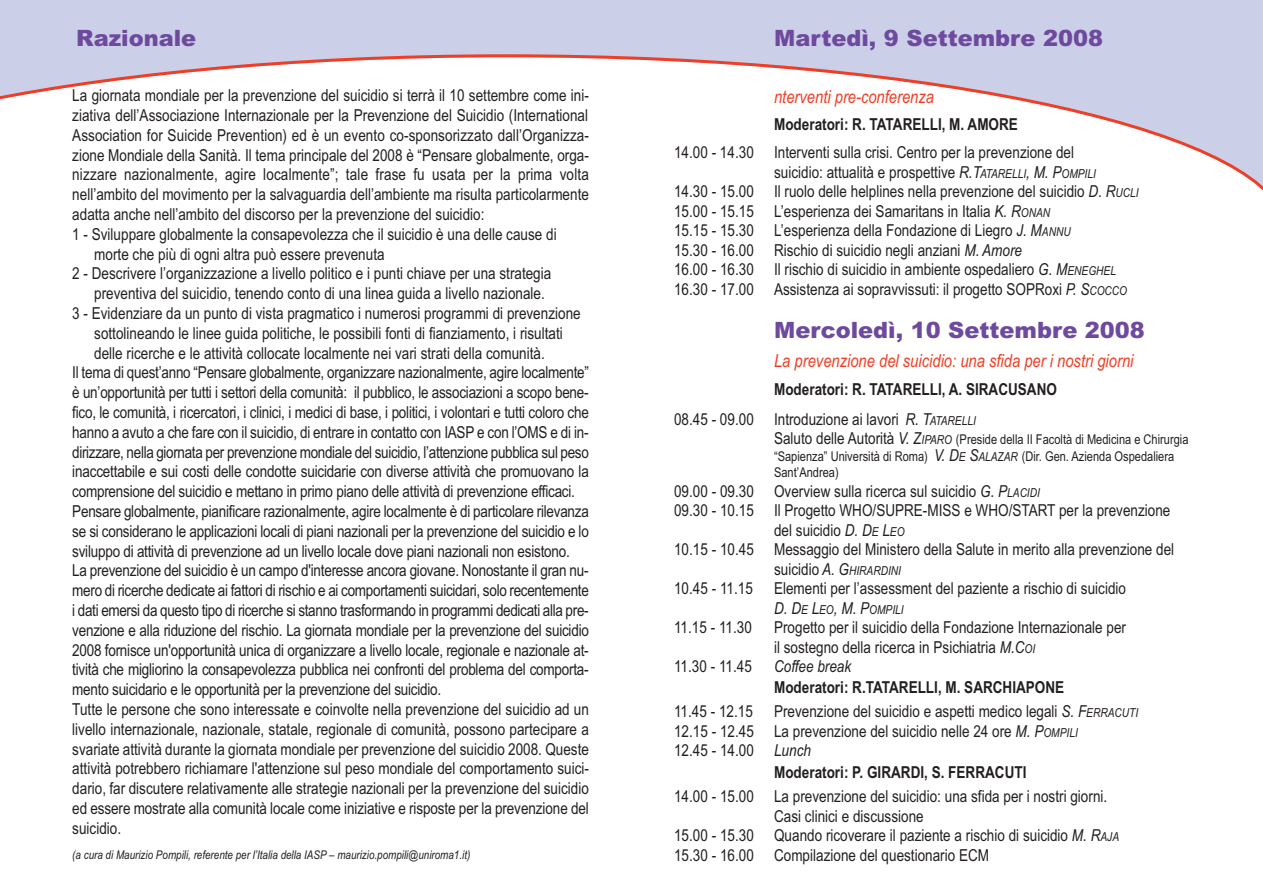
<style>
.page{position:relative;width:1263px;height:893px;background:#fff}
.page>*{position:absolute;margin:0;border:0;box-sizing:border-box;transform-origin:0 0}
.t1{font:900 22.5px "Arial";color:#6e4a9e}
.t2{font:italic 18px "Arial Narrow";color:#ef3e25}
.t3{font:16.5px/19.5px "Arial Narrow";color:#231f20}
.t4{font:16.5px "Arial Narrow";letter-spacing:-.02em;color:#231f20}
.t5{font:700 16.5px/30px "Arial Narrow";color:#231f20}
.t6{font:italic 16.5px "Arial Narrow";color:#231f20}
.t7{font:13.5px/16.5px "Arial Narrow";color:#231f20}
.t8{font:italic 12.3px "Arial Narrow";color:#231f20}
.t9{font:italic 12px "Arial Narrow";color:#231f20}
.s1{font-style:italic}
.s2{font-style:italic;font-size:12.3px}
.s3{font-weight:400}
.s4{font-weight:400;font-style:italic}
.s5{font-weight:400;font-style:italic;font-size:12.3px}
.s6{font-size:16.5px}
.s7{font-style:italic;font-size:16.5px}
.s8{font-style:normal;font-size:16.5px}
</style>
<div class="page">
<div style="left:0;top:1px;width:1263px;height:277px;background:#cccfe8"></div>
<svg style="left:0;top:54px;width:1263px;height:153px"></svg>
<div style="left:0;top:207px;width:1263px;height:430px;background:#fff"></div>
<h1 class="t1" style="left:76px;top:25px;width:122px">Razionale</h1>
<p class="t3" style="left:72px;top:87px;width:518px">La giornata mondiale per la prevenzione del suicidio si terrà il 10 settembre come ini-</p>
<p class="t3" style="left:72px;top:107px;width:517px">ziativa dell’Associazione Internazionale per la Prevenzione del Suicidio (International</p>
<p class="t3" style="left:72px;top:127px;width:518px">Association for Suicide Prevention) ed è un evento co-sponsorizzato dall’Organizza-</p>
<p class="t3" style="left:72px;top:147px;width:518px">zione Mondiale della Sanità. Il tema principale del 2008 è “Pensare globalmente, orga-</p>
<p class="t3" style="left:72px;top:166px;width:518px">nizzare nazionalmente, agire localmente”; tale frase fu usata per la prima volta</p>
<p class="t3" style="left:72px;top:186px;width:518px">nell’ambito del movimento per la salvaguardia dell’ambiente ma risulta particolarmente</p>
<p class="t3" style="left:72px;top:206px;width:414px">adatta anche nell’ambito del discorso per la prevenzione del suicidio:</p>
<p class="t3" style="left:72px;top:226px;width:486px">1 - Sviluppare globalmente la consapevolezza che il suicidio è una delle cause di</p>
<p class="t3" style="left:94px;top:246px;width:292px">morte che più di ogni altra può essere prevenuta</p>
<p class="t3" style="left:72px;top:265px;width:481px">2 - Descrivere l’organizzazione a livello politico e i punti chiave per una strategia</p>
<p class="t3" style="left:94px;top:285px;width:452px">preventiva del suicidio, tenendo conto di una linea guida a livello nazionale.</p>
<p class="t3" style="left:72px;top:305px;width:510px">3 - Evidenziare da un punto di vista pragmatico i numerosi programmi di prevenzione</p>
<p class="t3" style="left:94px;top:325px;width:470px">sottolineando le linee guida politiche, le possibili fonti di fianziamento, i risultati</p>
<p class="t3" style="left:94px;top:345px;width:452px">delle ricerche e le attività collocate localmente nei vari strati della comunità.</p>
<p class="t3" style="left:72px;top:364px;width:518px">Il tema di quest’anno “Pensare globalmente, organizzare nazionalmente, agire localmente”</p>
<p class="t3" style="left:72px;top:384px;width:518px">è un’opportunità per tutti i settori della comunità: il pubblico, le associazioni a scopo bene-</p>
<p class="t3" style="left:72px;top:404px;width:518px">fico, le comunità, i ricercatori, i clinici, i medici di base, i politici, i volontari e tutti coloro che</p>
<p class="t3" style="left:72px;top:424px;width:518px">hanno a avuto a che fare con il suicidio, di entrare in contatto con IASP e con l’OMS e di in-</p>
<p class="t4" style="left:72px;top:446px;width:518px">dirizzare, nella giornata per prevenzione mondiale del suicidio, l’attenzione pubblica sul peso</p>
<p class="t3" style="left:72px;top:463px;width:518px">inaccettabile e sui costi delle condotte suicidarie con diverse attività che promuovano la</p>
<p class="t3" style="left:72px;top:483px;width:504px">comprensione del suicidio e mettano in primo piano delle attività di prevenzione efficaci.</p>
<p class="t3" style="left:72px;top:503px;width:518px">Pensare globalmente, pianificare razionalmente, agire localmente è di particolare rilevanza</p>
<p class="t3" style="left:72px;top:523px;width:518px">se si considerano le applicazioni locali di piani nazionali per la prevenzione del suicidio e lo</p>
<p class="t3" style="left:72px;top:543px;width:499px">sviluppo di attività di prevenzione ad un livello locale dove piani nazionali non esistono.</p>
<p class="t3" style="left:72px;top:562px;width:518px">La prevenzione del suicidio è un campo d'interesse ancora giovane. Nonostante il gran nu-</p>
<p class="t4" style="left:72px;top:584px;width:518px">mero di ricerche dedicate ai fattori di rischio e ai comportamenti suicidari, solo recentemente</p>
<p class="t4" style="left:72px;top:604px;width:518px">i dati emersi da questo tipo di ricerche si stanno trasformando in programmi dedicati alla pre-</p>
<p class="t3" style="left:72px;top:622px;width:518px">venzione e alla riduzione del rischio. La giornata mondiale per la prevenzione del suicidio</p>
<p class="t3" style="left:72px;top:642px;width:518px">2008 fornisce un'opportunità unica di organizzare a livello locale, regionale e nazionale at-</p>
<p class="t3" style="left:72px;top:661px;width:518px">tività che migliorino la consapevolezza pubblica nei confronti del problema del comporta-</p>
<p class="t3" style="left:72px;top:681px;width:370px">mento suicidario e le opportunità per la prevenzione del suicidio.</p>
<p class="t3" style="left:72px;top:701px;width:518px">Tutte le persone che sono interessate e coinvolte nella prevenzione del suicidio ad un</p>
<p class="t3" style="left:72px;top:721px;width:518px">livello internazionale, nazionale, statale, regionale di comunità, possono partecipare a</p>
<p class="t3" style="left:72px;top:741px;width:518px">svariate attività durante la giornata mondiale per prevenzione del suicidio 2008. Queste</p>
<p class="t3" style="left:72px;top:760px;width:518px">attività potrebbero richiamare l'attenzione sul peso mondiale del comportamento suici-</p>
<p class="t3" style="left:72px;top:780px;width:518px">dario, far discutere relativamente alle strategie nazionali per la prevenzione del suicidio</p>
<p class="t3" style="left:72px;top:800px;width:518px">ed essere mostrate alla comunità locale come iniziative e risposte per la prevenzione del</p>
<p class="t3" style="left:72px;top:820px;width:50px">suicidio.</p>
<p class="t9" style="left:72px;top:851px;width:400px">(a cura di Maurizio Pompili, referente per l’Italia della IASP – maurizio.pompili@uniroma1.it)</p>
<h1 class="t1" style="left:774px;top:25px;width:331px">Martedì, 9 Settembre 2008</h1>
<p class="t2" style="left:774px;top:90px;width:161px">nterventi pre-conferenza</p>
<p class="t5" style="left:774px;top:110px;width:245px">Moderatori: R. TATARELLI, M. AMORE</p>
<p class="t3" style="left:674px;top:144px;width:402px">14.00 - 14.30 Interventi sulla crisi. Centro per la prevenzione del</p>
<p class="t3" style="left:774px;top:164px;width:323px">suicidio: attualità e prospettive <span class="s1">R.T</span><span class="s2">ATARELLI</span><span class="s1">, M. P</span><span class="s2">OMPILI</span></p>
<p class="t3" style="left:674px;top:183px;width:466px">14.30 - 15.00 Il ruolo delle helplines nella prevenzione del suicidio <span class="s1">D. R</span><span class="s2">UCLI</span></p>
<p class="t3" style="left:674px;top:203px;width:378px">15.00 - 15.15 L’esperienza dei Samaritans in Italia <span class="s1">K. R</span><span class="s2">ONAN</span></p>
<p class="t3" style="left:674px;top:222px;width:398px">15.15 - 15.30 L’esperienza della Fondazione di Liegro <span class="s1">J. M</span><span class="s2">ANNU</span></p>
<p class="t3" style="left:674px;top:242px;width:349px">15.30 - 16.00 Rischio di suicidio negli anziani <span class="s1">M. Amore</span></p>
<p class="t3" style="left:674px;top:261px;width:443px">16.00 - 16.30 Il rischio di suicidio in ambiente ospedaliero <span class="s1">G. M</span><span class="s2">ENEGHEL</span></p>
<p class="t3" style="left:674px;top:281px;width:455px">16.30 - 17.00 Assistenza ai sopravvissuti: il progetto SOPRoxi <span class="s1">P. S</span><span class="s2">COCCO</span></p>
<h1 class="t1" style="left:774px;top:317px;width:372px">Mercoledì, 10 Settembre 2008</h1>
<p class="t2" style="left:774px;top:354px;width:361px">La prevenzione del suicidio: una sfida per i nostri giorni</p>
<p class="t5" style="left:674px;top:374px;width:384px;text-indent:100px">Moderatori: R. TATARELLI, A. SIRACUSANO<br><span class="s3">08.45 - 09.00 Introduzione ai lavori</span> <span class="s4">R. T</span><span class="s5">ATARELLI</span></p>
<p class="t7" style="left:774px;top:433px;width:416px"><span class="s6">Saluto delle Autorità</span> <span class="s7">V. Z</span><span class="s2">IPARO</span> (Preside della II Facoltà di Medicina e Chirurgia “Sapienza” Università di Roma) <span class="s7">V. D</span><span class="s2">E</span> <span class="s7">S</span><span class="s2">ALAZAR</span> (Dir. Gen. Azienda Ospedaliera<br>Sant’Andrea)</p>
<p class="t3" style="left:674px;top:483px;width:367px">09.00 - 09.30 Overview sulla ricerca sul suicidio <span class="s1">G. P</span><span class="s2">LACIDI</span></p>
<p class="t3" style="left:674px;top:502px;width:498px">09.30 - 10.15 Il Progetto WHO/SUPRE-MISS e WHO/START per la prevenzione</p>
<p class="t3" style="left:774px;top:522px;width:132px">del suicidio <span class="s1">D. D</span><span class="s2">E</span> <span class="s1">L</span><span class="s2">EO</span></p>
<p class="t3" style="left:674px;top:541px;width:502px">10.15 - 10.45 Messaggio del Ministero della Salute in merito alla prevenzione del</p>
<p class="t8" style="left:774px;top:566px;width:128px"><span class="s8">suicidio</span> <span class="s6">A. G</span>HIRARDINI</p>
<p class="t3" style="left:674px;top:580px;width:80px">10.45 - 11.15</p>
<p class="t3" style="left:774px;top:580px;width:353px">Elementi per l’assessment del paziente a rischio di suicidio</p>
<p class="t8" style="left:774px;top:605px;width:131px"><span class="s6">D. D</span>E <span class="s6">L</span>EO<span class="s6">, M. P</span>OMPILI</p>
<p class="t3" style="left:674px;top:619px;width:79px">11.15 - 11.30</p>
<p class="t3" style="left:774px;top:619px;width:353px">Progetto per il suicidio della Fondazione Internazionale per il sostegno della ricerca in Psichiatria <span class="s1">M.C</span><span class="s2">OI</span></p>
<p class="t3" style="left:674px;top:658px;width:79px">11.30 - 11.45</p>
<p class="t6" style="left:774px;top:661px;width:79px">Coffee break</p>
<p class="t5" style="left:774px;top:673px;width:292px">Moderatori: R.TATARELLI, M. SARCHIAPONE</p>
<p class="t3" style="left:674px;top:703px;width:80px">11.45 - 12.15</p>
<p class="t3" style="left:674px;top:703px;width:465px;text-indent:100px">Prevenzione del suicidio e aspetti medico legali <span class="s1">S. F</span><span class="s2">ERRACUTI<br></span>12.15 - 12.45 La prevenzione del suicidio nelle 24 ore <span class="s1">M. P</span><span class="s2">OMPILI<br></span>12.45 - 14.00 <span class="s1">Lunch</span></p>
<p class="t5" style="left:774px;top:758px;width:254px">Moderatori: P. GIRARDI, S. FERRACUTI</p>
<p class="t3" style="left:674px;top:788px;width:435px">14.00 - 15.00 La prevenzione del suicidio: una sfida per i nostri giorni.</p>
<p class="t3" style="left:774px;top:808px;width:151px">Casi clinici e discussione</p>
<p class="t3" style="left:674px;top:827px;width:447px">15.00 - 15.30 Quando ricoverare il paziente a rischio di suicidio <span class="s1">M. R</span><span class="s2">AJA</span></p>
<p class="t3" style="left:674px;top:847px;width:317px">15.30 - 16.00 Compilazione del questionario ECM</p>
</div>
